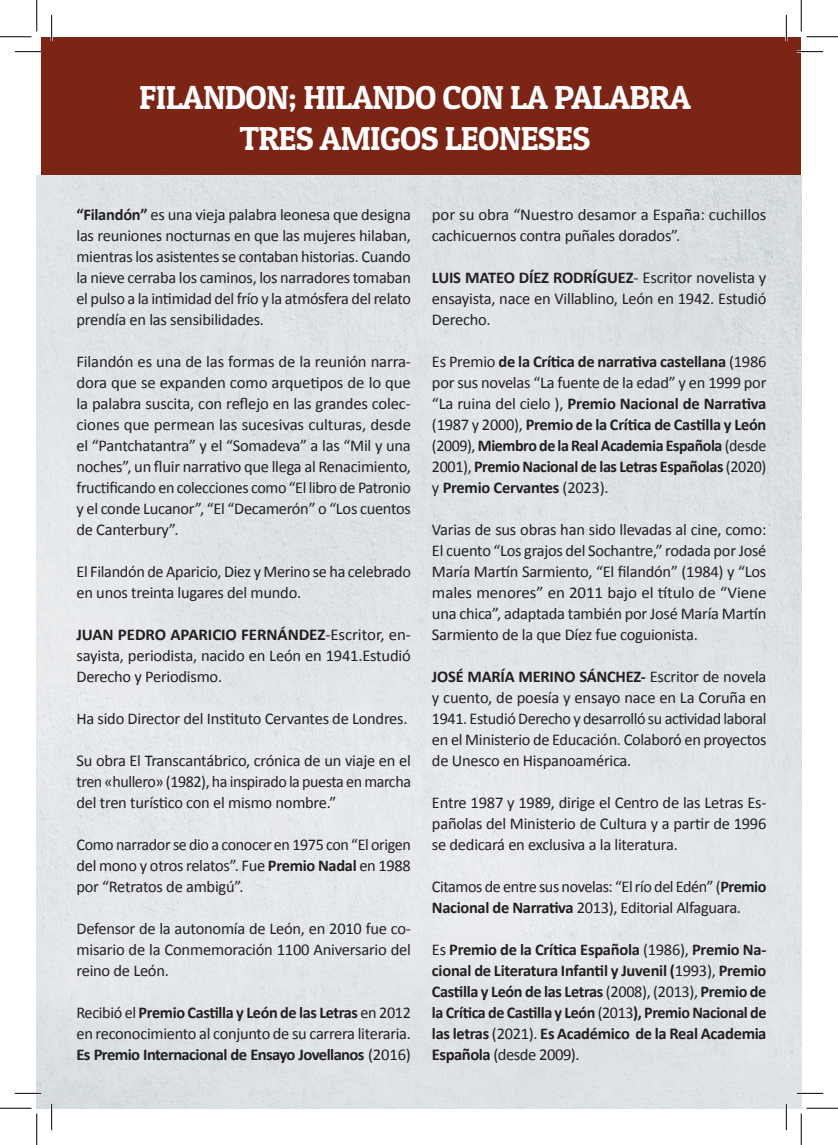
<style>
.page{position:relative;width:838px;height:1145px;background:#fff}
.page>*{position:absolute;margin:0;border:0;box-sizing:border-box;transform-origin:0 0}
.t1{font:33.25px/41.5px "Patua One";letter-spacing:-.02em;color:#fff;text-align:center}
.t2{font:16.62px "Calibri";letter-spacing:-.03em;color:#231f20}
.t3{font:16.45px/21px "Calibri";letter-spacing:-.015em;color:#231f20;text-align:justify}
.t4{font:700 16.45px/21px "Calibri";letter-spacing:-.025em;color:#231f20;text-align:justify}
.s1{font-weight:700}
.s2{font-weight:400}
.s3{font-size:16.62px}
</style>
<div class="page">
<div style="left:42px;top:37px;width:759px;height:144px;background:#7d2515"></div>
<img style="left:37px;top:176px;width:764px;height:932px">
<hr style="left:796px;top:51px;width:27px;height:2px;background:#fff">
<hr style="left:15px;top:1092px;width:26px;height:2px;background:#fff">
<hr style="left:796px;top:1092px;width:27px;height:2px;background:#fff">
<hr style="left:51px;top:15px;width:2px;height:26px;background:#fff">
<hr style="left:51px;top:1104px;width:2px;height:26px;background:#fff">
<hr style="left:785px;top:15px;width:2px;height:26px;background:#fff">
<hr style="left:785px;top:1104px;width:2px;height:26px;background:#fff">
<svg style="left:15px;top:51px;width:26px;height:1px"></svg>
<svg style="left:796px;top:51px;width:27px;height:1px"></svg>
<svg style="left:15px;top:1093px;width:26px;height:1px"></svg>
<svg style="left:796px;top:1093px;width:27px;height:1px"></svg>
<svg style="left:51px;top:15px;width:1px;height:26px"></svg>
<svg style="left:51px;top:1104px;width:1px;height:26px"></svg>
<svg style="left:786px;top:15px;width:1px;height:26px"></svg>
<svg style="left:786px;top:1104px;width:1px;height:26px"></svg>
<hr style="left:0;top:36px;width:32px;height:1px;background:#000">
<hr style="left:806px;top:36px;width:31px;height:1px;background:#000">
<hr style="left:0;top:1108px;width:32px;height:1px;background:#000">
<hr style="left:806px;top:1108px;width:31px;height:1px;background:#000">
<hr style="left:36px;top:0;width:1px;height:31px;background:#000">
<hr style="left:36px;top:1113px;width:1px;height:32px;background:#000">
<hr style="left:800px;top:0;width:1px;height:31px;background:#000">
<hr style="left:800px;top:1113px;width:1px;height:32px;background:#000">
<h1 class="t1" style="left:139px;top:76px;width:553px">FILANDON; HILANDO CON LA PALABRA<br>TRES AMIGOS LEONESES</h1>
<p class="t3" style="left:76px;top:203px;width:336px"><span class="s1">“Filandón”</span> es una vieja palabra leonesa que designa las reuniones nocturnas en que las mujeres hilaban, mientras los asistentes se contaban historias. Cuando la nieve cerraba los caminos, los narradores tomaban el pulso a la intimidad del frío y la atmósfera del relato prendía en las sensibilidades.</p>
<p class="t3" style="left:76px;top:350px;width:336px">Filandón es una de las formas de la reunión narra&shy;dora que se expanden como arquetipos de lo que la palabra suscita, con reflejo en las grandes colec&shy;ciones que permean las sucesivas culturas, desde el “Pantchatantra” y el “Somadeva” a las “Mil y una noches”, un fluir narrativo que llega al Renacimiento, fructificando en colecciones como “El libro de Patronio y el conde Lucanor”, “El “Decamerón” o “Los cuentos de Canterbury”.</p>
<p class="t3" style="left:76px;top:560px;width:336px">El Filandón de Aparicio, Diez y Merino se ha celebrado en unos treinta lugares del mundo.</p>
<p class="t3" style="left:76px;top:623px;width:336px"><span class="s1">JUAN PEDRO APARICIO FERNÁNDEZ</span>-Escritor, en&shy;sayista, periodista, nacido en León en 1941.Estudió Derecho y Periodismo.</p>
<p class="t3" style="left:76px;top:707px;width:332px">Ha sido Director del Instituto Cervantes de Londres.</p>
<p class="t3" style="left:76px;top:749px;width:336px">Su obra El Transcantábrico, crónica de un viaje en el tren «hullero» (1982), ha inspirado la puesta en marcha del tren turístico con el mismo nombre.”</p>
<p class="t3" style="left:76px;top:833px;width:336px">Como narrador se dio a conocer en 1975 con “El origen del mono y otros relatos”. Fue <span class="s1">Premio Nadal</span> en 1988 por “Retratos de ambigú”.</p>
<p class="t3" style="left:76px;top:917px;width:336px">Defensor de la autonomía de León, en 2010 fue co&shy;misario de la Conmemoración 1100 Aniversario del reino de León.</p>
<p class="t4" style="left:76px;top:1001px;width:336px"><span class="s2">Recibió el</span> Premio Castilla y León de las Letras <span class="s2">en 2012 en reconocimiento al conjunto de su carrera literaria.<br></span>Es Premio Internacional de Ensayo Jovellanos <span class="s2">(2016)</span></p>
<p class="t3" style="left:432px;top:203px;width:336px">por su obra “Nuestro desamor a España: cuchillos cachicuernos contra puñales dorados”.</p>
<p class="t3" style="left:432px;top:266px;width:336px"><span class="s1">LUIS MATEO DÍEZ RODRÍGUEZ</span>- Escritor novelista y ensayista, nace en Villablino, León en 1942. Estudió Derecho.</p>
<p class="t4" style="left:432px;top:350px;width:336px"><span class="s2">Es Premio</span> de la Crítica de narrativa castellana <span class="s2">(1986 por sus novelas “La fuente de la edad” y en 1999 por “La ruina del cielo ),</span> Premio Nacional de Narrativa <span class="s2">(1987 y 2000),</span> Premio de la Crítica de Castilla y León <span class="s2">(2009),</span> Miembro de la Real Academia Española <span class="s2">(desde 2001),</span> Premio Nacional de las Letras Españolas <span class="s2">(2020) y</span> Premio Cervantes <span class="s2">(2023).</span></p>
<p class="t3" style="left:432px;top:518px;width:336px">Varias de sus obras han sido llevadas al cine, como:<br>El cuento “Los grajos del Sochantre,” rodada por José María Martín Sarmiento, “El filandón” (1984) y “Los males menores” en 2011 bajo el título de “Viene una chica”, adaptada también por José María Martín Sarmiento de la que Díez fue coguionista.</p>
<p class="t3" style="left:432px;top:665px;width:336px"><span class="s1">JOSÉ MARÍA MERINO SÁNCHEZ-</span> Escritor de novela y cuento, de poesía y ensayo nace en La Coruña en 1941. Estudió Derecho y desarrolló su actividad laboral en el Ministerio de Educación. Colaboró en proyectos de Unesco en Hispanoamérica.</p>
<p class="t3" style="left:432px;top:791px;width:336px">Entre 1987 y 1989, dirige el Centro de las Letras Es&shy;pañolas del Ministerio de Cultura y a partir de 1996 se dedicará en exclusiva a la literatura.</p>
<p class="t3" style="left:432px;top:875px;width:336px">Citamos de entre sus novelas: “El río del Edén” (<span class="s1">Premio<br>Nacional de Narrativa</span> 2013), Editorial Alfaguara.</p>
<p class="t4" style="left:432px;top:938px;width:336px"><span class="s2">Es</span> Premio de la Crítica Española <span class="s2">(1986),</span> Premio Na&shy;cional de Literatura Infantil y Juvenil (<span class="s2">1993),</span> Premio Castilla y León de las Letras <span class="s2">(2008), (2013),</span> Premio de la Crítica de Castilla y León <span class="s2">(2013</span>), Premio Nacional de las letras <span class="s2">(2021).</span> Es Académico de <span class="s3">la Real Academia</span></p>
<p class="t2" style="left:432px;top:1043px;width:149px"><span class="s1">Española</span> (desde 2009).</p>
</div>
